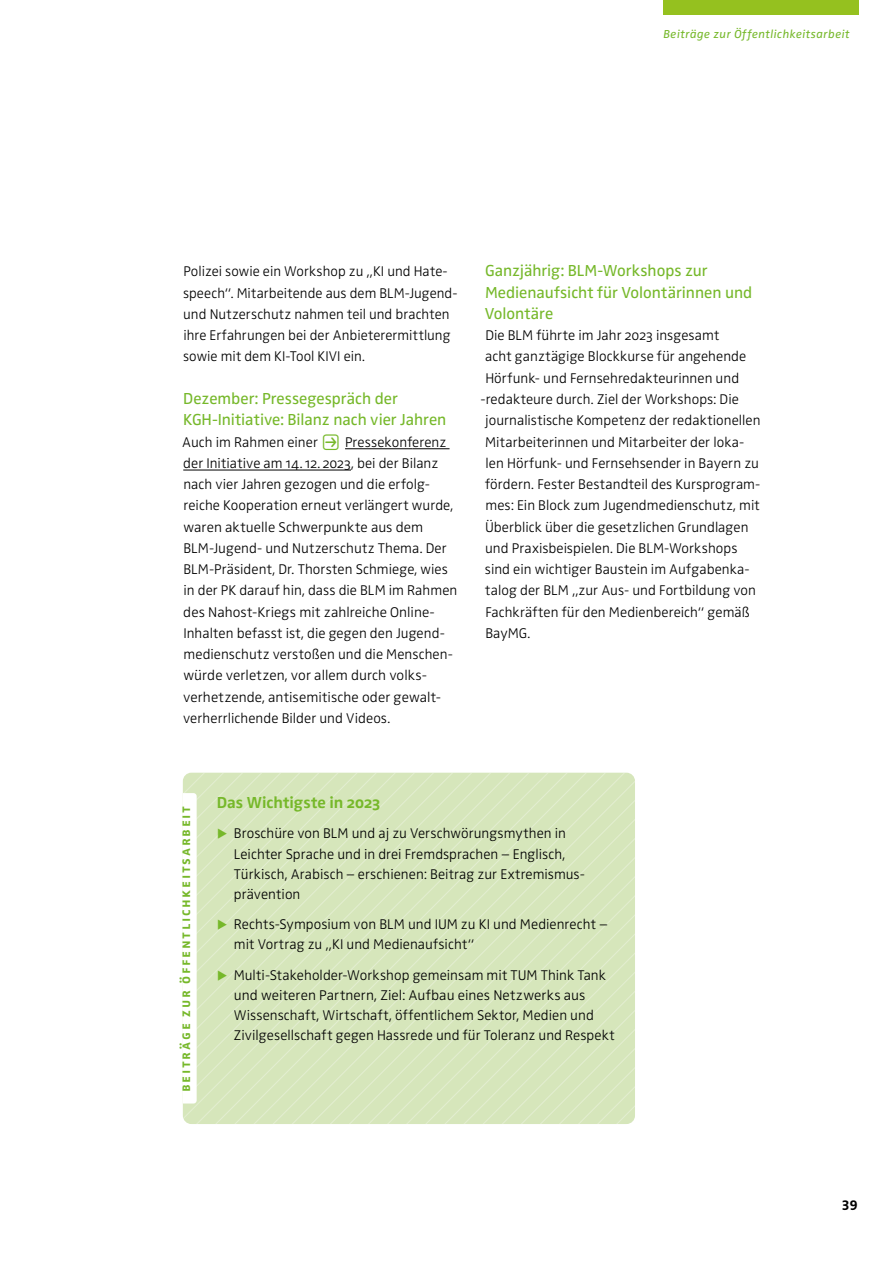
<style>
.page{position:relative;width:893px;height:1263px;background:#fff}
.page>*{position:absolute;margin:0;border:0;box-sizing:border-box;transform-origin:0 0}
.t1{font:16.5px/21.3px "Zwo OT";color:#76b82a}
.t2{font:700 16.5px "Zwo OT";color:#76b82a}
.t3{font:300 14.55px/21.3px "Zwo OT";letter-spacing:.005em;color:#000}
.t4{font:700 14.55px "Zwo OT";letter-spacing:.11em;color:#76b82a}
.t5{font:700 14.55px "Zwo OT";color:#000}
.t6{font:italic 12px "Zwo OT";letter-spacing:.035em;color:#76b82a}
.s1{font-family:"Button Bonus Rounded Positive";font-weight:400;font-size:19.5px;color:#76b82a}
.s2{color:#76b82a}
</style>
<div class="page">
<div style="left:663px;top:0;width:196px;height:15px;background:#95c11f"></div>
<hr style="left:345px;top:448px;width:67px;height:1px;background:#000">
<hr style="left:412px;top:448px;width:38px;height:1px;background:#000">
<hr style="left:183px;top:470px;width:168px;height:1px;background:#000">
<svg style="left:183px;top:773px;width:452px;height:351px;background:#d8e7be"></svg>
<p class="t6" style="left:663px;top:27px;width:188px">Beiträge zur Öffentlichkeitsarbeit</p>
<p class="t3" style="left:183px;top:261px;width:276px">Polizei sowie ein Workshop zu „KI und Hate&shy;speech“. Mitarbeitende aus dem BLM-Jugend&shy;und Nutzerschutz nahmen teil und brachten ihre Erfahrungen bei der Anbieterermittlung sowie mit dem KI-Tool KIVI ein.</p>
<p class="t1" style="left:183px;top:388px;width:265px">Dezember: Pressegespräch der<br>KGH-Initiative: Bilanz nach vier Jahren</p>
<p class="t3" style="left:182px;top:431px;width:277px">Auch im Rahmen einer <span class="s1">P</span> Pressekonferenz der Initiative am 14. 12. 2023, bei der Bilanz nach vier Jahren gezogen und die erfolg&shy;reiche Kooperation erneut verlängert wurde, waren aktuelle Schwerpunkte aus dem BLM-Jugend- und Nutzerschutz Thema. Der BLM-Präsident, Dr. Thorsten Schmiege, wies in der PK darauf hin, dass die BLM im Rahmen des Nahost-Kriegs mit zahlreiche Online-Inhalten befasst ist, die gegen den Jugend&shy;medienschutz verstoßen und die Menschen&shy;würde verletzen, vor allem durch volks&shy;verhetzende, antisemitische oder gewalt&shy;verherrlichende Bilder und Videos.</p>
<p class="t1" style="left:485px;top:261px;width:269px">Ganzjährig: BLM-Workshops zur<br>Medienaufsicht für Volontärinnen und<br>Volontäre</p>
<p class="t3" style="left:485px;top:325px;width:236px">Die BLM führte im Jahr 2023 insgesamt</p>
<p class="t3" style="left:485px;top:346px;width:263px">acht ganztägige Blockkurse für angehende</p>
<p class="t3" style="left:485px;top:368px;width:255px">Hörfunk- und Fernsehredakteurinnen und</p>
<p class="t3" style="left:480px;top:389px;width:260px">-redakteure durch. Ziel der Workshops: Die</p>
<p class="t3" style="left:485px;top:410px;width:277px">journalistische Kompetenz der redaktionellen</p>
<p class="t3" style="left:485px;top:431px;width:261px">Mitarbeiterinnen und Mitarbeiter der loka-</p>
<p class="t3" style="left:486px;top:453px;width:275px">len Hörfunk- und Fernsehsender in Bayern zu</p>
<p class="t3" style="left:485px;top:474px;width:277px">fördern. Fester Bestandteil des Kursprogram-</p>
<p class="t3" style="left:485px;top:495px;width:276px">mes: Ein Block zum Jugendmedienschutz, mit</p>
<p class="t3" style="left:485px;top:516px;width:265px">Überblick über die gesetzlichen Grundlagen</p>
<p class="t3" style="left:485px;top:538px;width:254px">und Praxisbeispielen. Die BLM-Workshops</p>
<p class="t3" style="left:485px;top:559px;width:266px">sind ein wichtiger Baustein im Aufgabenka-</p>
<p class="t3" style="left:485px;top:580px;width:272px">talog der BLM „zur Aus- und Fortbildung von</p>
<p class="t3" style="left:485px;top:601px;width:266px">Fachkräften für den Medienbereich“ gemäß</p>
<p class="t3" style="left:485px;top:623px;width:47px">BayMG.</p>
<p class="t4" style="left:177px;top:1092px;width:287px;rotate:-90deg">beiträge zur öffentlichkeitsarbeit</p>
<p class="t2" style="left:217px;top:793px;width:165px">Das Wichtigste in 2023</p>
<p class="t3" style="left:234px;top:824px;width:352px;line-height:20.2px;text-indent:-17px"><span class="s2">▶</span> Broschüre von BLM und aj zu Verschwörungsmythen in Leichter Sprache und in drei Fremdsprachen – Englisch, Türkisch, Arabisch – erschienen: Beitrag zur Extremismus&shy;prävention</p>
<p class="t3" style="left:234px;top:915px;width:375px;line-height:20.2px;text-indent:-17px"><span class="s2">▶</span> Rechts-Symposium von BLM und IUM zu KI und Medienrecht – mit Vortrag zu „KI und Medienaufsicht“</p>
<p class="t3" style="left:234px;top:965px;width:382px;line-height:20.2px;text-indent:-17px"><span class="s2">▶</span> Multi-Stakeholder-Workshop gemeinsam mit TUM Think Tank und weiteren Partnern, Ziel: Aufbau eines Netzwerks aus Wissenschaft, Wirtschaft, öffentlichem Sektor, Medien und Zivilgesellschaft gegen Hassrede und für Toleranz und Respekt</p>
<p class="t5" style="left:842px;top:1194px;width:18px">39</p>
</div>
